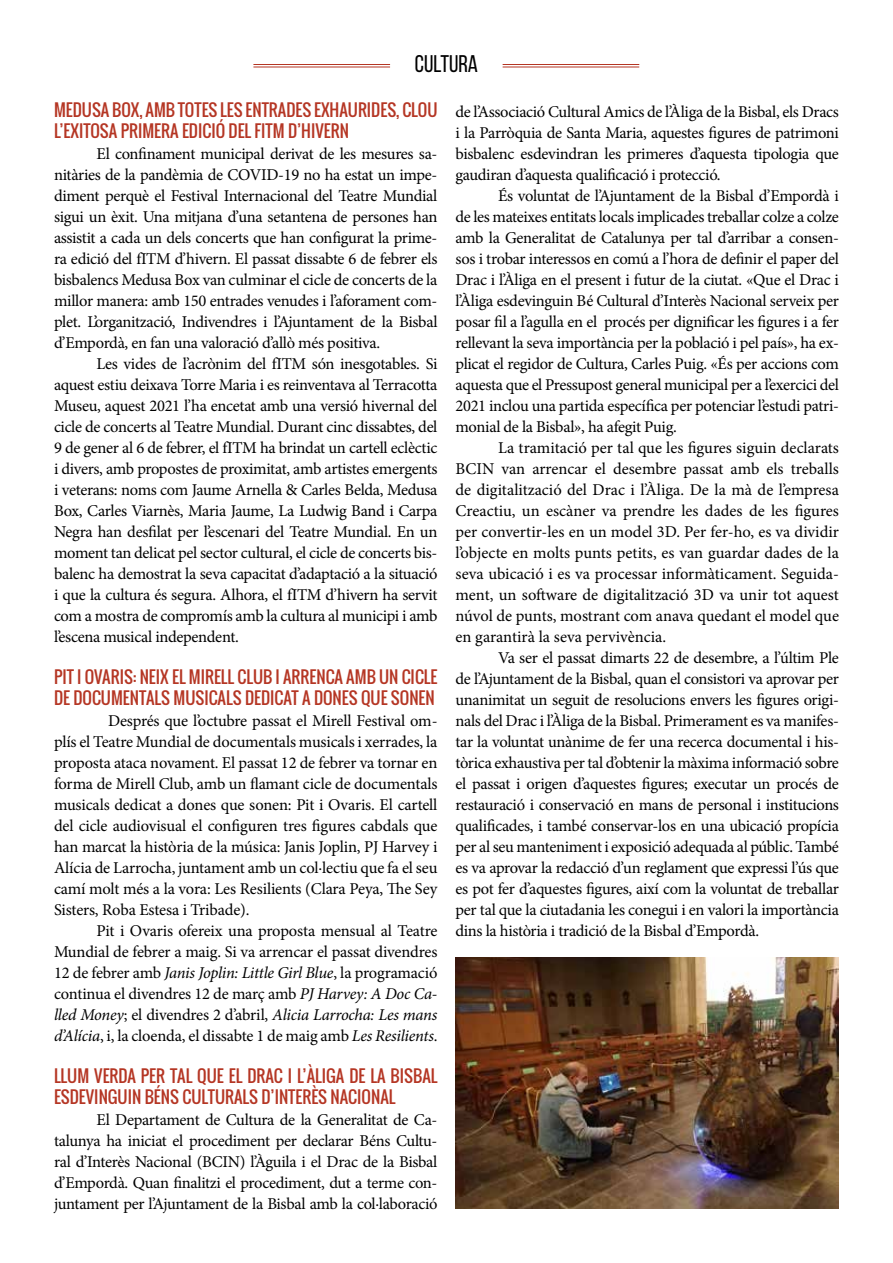
<style>
.page{position:relative;width:893px;height:1263px;background:#fff}
.page>*{position:absolute;margin:0;border:0;box-sizing:border-box;transform-origin:0 0}
.t1{font:24px "Bebas Neue";color:#000}
.t2{font:16.5px/21px "Minion Pro";letter-spacing:-.02em;color:#000;text-align:justify}
.t3{font:16.5px/21px "Oswald";color:#b53624}
.s1{font-style:italic}
</style>
<div class="page">
<img style="left:455px;top:957px;width:384px;height:252px">
<hr style="left:253px;top:64px;width:137px;height:1px;background:#b53624">
<hr style="left:253px;top:67px;width:137px;height:1px;background:#b53624">
<hr style="left:503px;top:64px;width:136px;height:1px;background:#b53624">
<hr style="left:503px;top:67px;width:136px;height:1px;background:#b53624">
<h1 class="t1" style="left:415px;top:51px;width:65px">CULTURA</h1>
<p class="t3" style="left:54px;top:99px;width:385px">MEDUSA BOX, AMB TOTES LES ENTRADES EXHAURIDES, CLOU<br>L’EXITOSA PRIMERA EDICIÓ DEL FITM D’HIVERN</p>
<p class="t2" style="left:54px;top:143px;width:385px;text-indent:43px">El confinament municipal derivat de les mesures sa&shy;nitàries de la pandèmia de COVID-19 no ha estat un impe&shy;diment perquè el Festival Internacional del Teatre Mundial sigui un èxit. Una mitjana d’una setantena de persones han assistit a cada un dels concerts que han configurat la prime&shy;ra edició del fITM d’hivern. El passat dissabte 6 de febrer els bisbalencs Medusa Box van culminar el cicle de concerts de la millor manera: amb 150 entrades venudes i l’aforament com&shy;plet. L’organització, Indivendres i l’Ajuntament de la Bisbal d’Empordà, en fan una valoració d’allò més positiva.</p>
<p class="t2" style="left:54px;top:353px;width:385px;text-indent:43px">Les vides de l’acrònim del fITM són inesgotables. Si aquest estiu deixava Torre Maria i es reinventava al Terracotta Museu, aquest 2021 l’ha encetat amb una versió hivernal del cicle de concerts al Teatre Mundial. Durant cinc dissabtes, del 9 de gener al 6 de febrer, el fITM ha brindat un cartell eclèctic i divers, amb propostes de proximitat, amb artistes emergents i veterans: noms com Jaume Arnella &amp; Carles Belda, Medusa Box, Carles Viarnès, Maria Jaume, La Ludwig Band i Carpa Negra han desfilat per l’escenari del Teatre Mundial. En un moment tan delicat pel sector cultural, el cicle de concerts bis&shy;balenc ha demostrat la seva capacitat d’adaptació a la situació i que la cultura és segura. Alhora, el fITM d’hivern ha servit com a mostra de compromís amb la cultura al municipi i amb l’escena musical independent.</p>
<p class="t3" style="left:54px;top:666px;width:385px">PIT I OVARIS: NEIX EL MIRELL CLUB I ARRENCA AMB UN CICLE<br>DE DOCUMENTALS MUSICALS DEDICAT A DONES QUE SONEN</p>
<p class="t2" style="left:54px;top:710px;width:385px;text-indent:54px">Després que l’octubre passat el Mirell Festival om&shy;plís el Teatre Mundial de documentals musicals i xerrades, la proposta ataca novament. El passat 12 de febrer va tornar en forma de Mirell Club, amb un flamant cicle de documentals musicals dedicat a dones que sonen: Pit i Ovaris. El cartell del cicle audiovisual el configuren tres figures cabdals que han marcat la història de la música: Janis Joplin, PJ Harvey i Alícia de Larrocha, juntament amb un col·lectiu que fa el seu camí molt més a la vora: Les Resilients (Clara Peya, The Sey Sisters, Roba Estesa i Tribade).</p>
<p class="t2" style="left:54px;top:920px;width:385px;text-indent:43px">Pit i Ovaris ofereix una proposta mensual al Teatre Mundial de febrer a maig. Si va arrencar el passat divendres 12 de febrer amb <span class="s1">Janis Joplin: Little Girl Blue</span>, la programació continua el divendres 12 de març amb <span class="s1">PJ Harvey: A Doc Ca&shy;lled Money</span>; el divendres 2 d’abril, <span class="s1">Alicia Larrocha: Les mans d’Alícia</span>, i, la cloenda, el dissabte 1 de maig amb <span class="s1">Les Resilients</span>.</p>
<p class="t3" style="left:54px;top:1066px;width:385px">LLUM VERDA PER TAL QUE EL DRAC I L’ÀLIGA DE LA BISBAL<br>ESDEVINGUIN BÉNS CULTURALS D’INTERÈS NACIONAL</p>
<p class="t2" style="left:54px;top:1109px;width:385px;text-indent:43px">El Departament de Cultura de la Generalitat de Ca&shy;talunya ha iniciat el procediment per declarar Béns Cultu&shy;ral d’Interès Nacional (BCIN) l’Àguila i el Drac de la Bisbal d’Empordà. Quan finalitzi el procediment, dut a terme con&shy;juntament per l’Ajuntament de la Bisbal amb la col·laboració</p>
<p class="t2" style="left:455px;top:102px;width:385px">de l’Associació Cultural Amics de l’Àliga de la Bisbal, els Dracs i la Parròquia de Santa Maria, aquestes figures de patrimoni bisbalenc esdevindran les primeres d’aquesta tipologia que gaudiran d’aquesta qualificació i protecció.</p>
<p class="t2" style="left:455px;top:186px;width:385px;text-indent:43px">És voluntat de l’Ajuntament de la Bisbal d’Empordà i de les mateixes entitats locals implicades treballar colze a colze amb la Generalitat de Catalunya per tal d’arribar a consen&shy;sos i trobar interessos en comú a l’hora de definir el paper del Drac i l’Àliga en el present i futur de la ciutat. «Que el Drac i l’Àliga esdevinguin Bé Cultural d’Interès Nacional serveix per posar fil a l’agulla en el procés per dignificar les figures i a fer rellevant la seva importància per la població i pel país», ha ex&shy;plicat el regidor de Cultura, Carles Puig. «És per accions com aquesta que el Pressupost general municipal per a l’exercici del 2021 inclou una partida específica per potenciar l’estudi patri&shy;monial de la Bisbal», ha afegit Puig.</p>
<p class="t2" style="left:455px;top:438px;width:385px;text-indent:43px">La tramitació per tal que les figures siguin declarats BCIN van arrencar el desembre passat amb els treballs de digitalització del Drac i l’Àliga. De la mà de l’empresa Creactiu, un escàner va prendre les dades de les figures per convertir-les en un model 3D. Per fer-ho, es va dividir l’objecte en molts punts petits, es van guardar dades de la seva ubicació i es va processar informàticament. Seguida&shy;ment, un software de digitalització 3D va unir tot aquest núvol de punts, mostrant com anava quedant el model que en garantirà la seva pervivència.</p>
<p class="t2" style="left:455px;top:648px;width:385px;text-indent:43px">Va ser el passat dimarts 22 de desembre, a l’últim Ple de l’Ajuntament de la Bisbal, quan el consistori va aprovar per unanimitat un seguit de resolucions envers les figures origi&shy;nals del Drac i l’Àliga de la Bisbal. Primerament es va manifes&shy;tar la voluntat unànime de fer una recerca documental i his&shy;tòrica exhaustiva per tal d’obtenir la màxima informació sobre el passat i origen d’aquestes figures; executar un procés de restauració i conservació en mans de personal i institucions qualificades, i també conservar-los en una ubicació propícia per al seu manteniment i exposició adequada al públic. També es va aprovar la redacció d’un reglament que expressi l’ús que es pot fer d’aquestes figures, així com la voluntat de treballar per tal que la ciutadania les conegui i en valori la importància dins la història i tradició de la Bisbal d’Empordà.</p>
</div>
